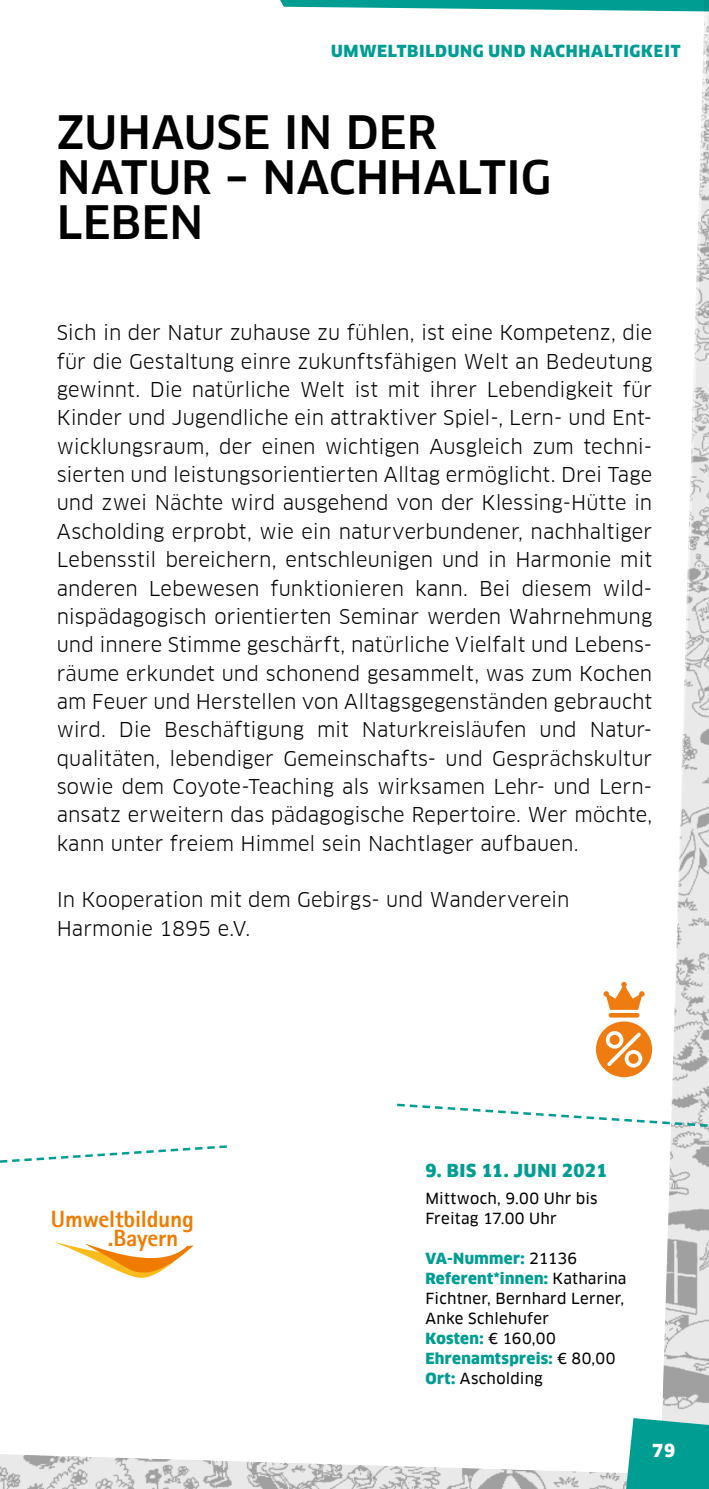
<style>
.page{position:relative;width:709px;height:1489px;background:#fff}
.page>*{position:absolute;margin:0;border:0;box-sizing:border-box;transform-origin:0 0}
.t1{font:500 45px/45px "Clan Offc";color:#000}
.t2{font:800 23.5px/19px "AT Rotis Sans Serif";letter-spacing:-.01em;color:#ef7c00}
.t3{font:20px/28.2px "Clan Offc";letter-spacing:.005em;color:#000;text-align:justify}
.t4{font:900 17.5px "Clan Offc";letter-spacing:.035em;color:#009d93}
.t5{font:900 17.5px "Clan Offc";color:#fff}
.t6{font:900 16.25px "Clan Offc";letter-spacing:.04em;color:#009d93}
.t7{font:15px/20px "Clan Offc News";letter-spacing:.02em;color:#000}
.t8{font:900 15px/20px "Clan Offc";letter-spacing:.02em;color:#009d93}
.s1{font-family:"Clan Offc News";font-weight:400;color:#000}
.s2{font-family:"Clan Offc";font-weight:900;color:#009d93}
</style>
<div class="page">
<svg style="left:280px;top:0;width:379px;height:11px"></svg>
<svg style="left:659px;top:0;width:50px;height:1417px"></svg>
<svg style="left:397px;top:1102px;width:312px;height:33px"></svg>
<svg style="left:0;top:1145px;width:227px;height:18px"></svg>
<svg style="left:55px;top:1242px;width:139px;height:36px"></svg>
<div style="left:596px;top:1021px;width:56px;height:56px;background:#ef7c11;border-radius:50%"></div>
<svg style="left:606px;top:1031px;width:36px;height:36px"></svg>
<div style="left:608px;top:1012px;width:31px;height:5px;background:#ef7c11;border-radius:2px"></div>
<svg style="left:603px;top:981px;width:41px;height:28px"></svg>
<svg style="left:0;top:1417px;width:709px;height:71px"></svg>
<p class="t6" style="left:331px;top:42px;width:351px">UMWELTBILDUNG UND NACHHALTIGKEIT</p>
<h1 class="t1" style="left:57px;top:110px;width:496px">ZUHAUSE IN DER<br>NATUR – NACHHALTIG<br>LEBEN</h1>
<p class="t3" style="left:57px;top:319px;width:597px">Sich in der Natur zuhause zu fühlen, ist eine Kompetenz, die für die Gestaltung einre zukunftsfähigen Welt an Bedeutung gewinnt. Die natürliche Welt ist mit ihrer Lebendigkeit für Kinder und Jugendliche ein attraktiver Spiel-, Lern- und Ent&shy;wicklungsraum, der einen wichtigen Ausgleich zum techni&shy;sierten und leistungsorientierten Alltag ermöglicht. Drei Tage und zwei Nächte wird ausgehend von der Klessing-Hütte in Ascholding erprobt, wie ein naturverbundener, nachhaltiger Lebensstil bereichern, entschleunigen und in Harmonie mit anderen Lebewesen funktionieren kann. Bei diesem wild&shy;nispädagogisch orientierten Seminar werden Wahrnehmung und innere Stimme geschärft, natürliche Vielfalt und Lebens&shy;räume erkundet und schonend gesammelt, was zum Kochen am Feuer und Herstellen von Alltagsgegenständen gebraucht wird. Die Beschäftigung mit Naturkreisläufen und Natur&shy;qualitäten, lebendiger Gemeinschafts- und Gesprächskultur sowie dem Coyote-Teaching als wirksamen Lehr- und Lern&shy;ansatz erweitern das pädagogische Repertoire. Wer möchte, kann unter freiem Himmel sein Nachtlager aufbauen.</p>
<p class="t3" style="left:57px;top:886px;width:514px">In Kooperation mit dem Gebirgs- und Wanderverein<br>Harmonie 1895 e.V.</p>
<p class="t2" style="left:108px;top:1209px;width:88px;text-indent:-57px">Umweltbildung .Bayern</p>
<p class="t4" style="left:425px;top:1160px;width:183px">9. BIS 11. JUNI 2021</p>
<p class="t7" style="left:425px;top:1188px;width:174px">Mittwoch, 9.00 Uhr bis<br>Freitag 17.00 Uhr</p>
<p class="t8" style="left:425px;top:1248px;width:203px">VA-Nummer: <span class="s1">21136<br></span>Referent*innen: <span class="s1">Katharina</span></p>
<p class="t7" style="left:425px;top:1288px;width:200px">Fichtner, Bernhard Lerner,<br>Anke Schlehufer</p>
<p class="t8" style="left:425px;top:1328px;width:192px">Kosten: <span class="s1">€ 160,00<br></span>Ehrenamtspreis: <span class="s1">€ 80,00</span></p>
<p class="t7" style="left:425px;top:1368px;width:119px"><span class="s2">Ort:</span> Ascholding</p>
<p class="t5" style="left:652px;top:1440px;width:24px">79</p>
</div>
